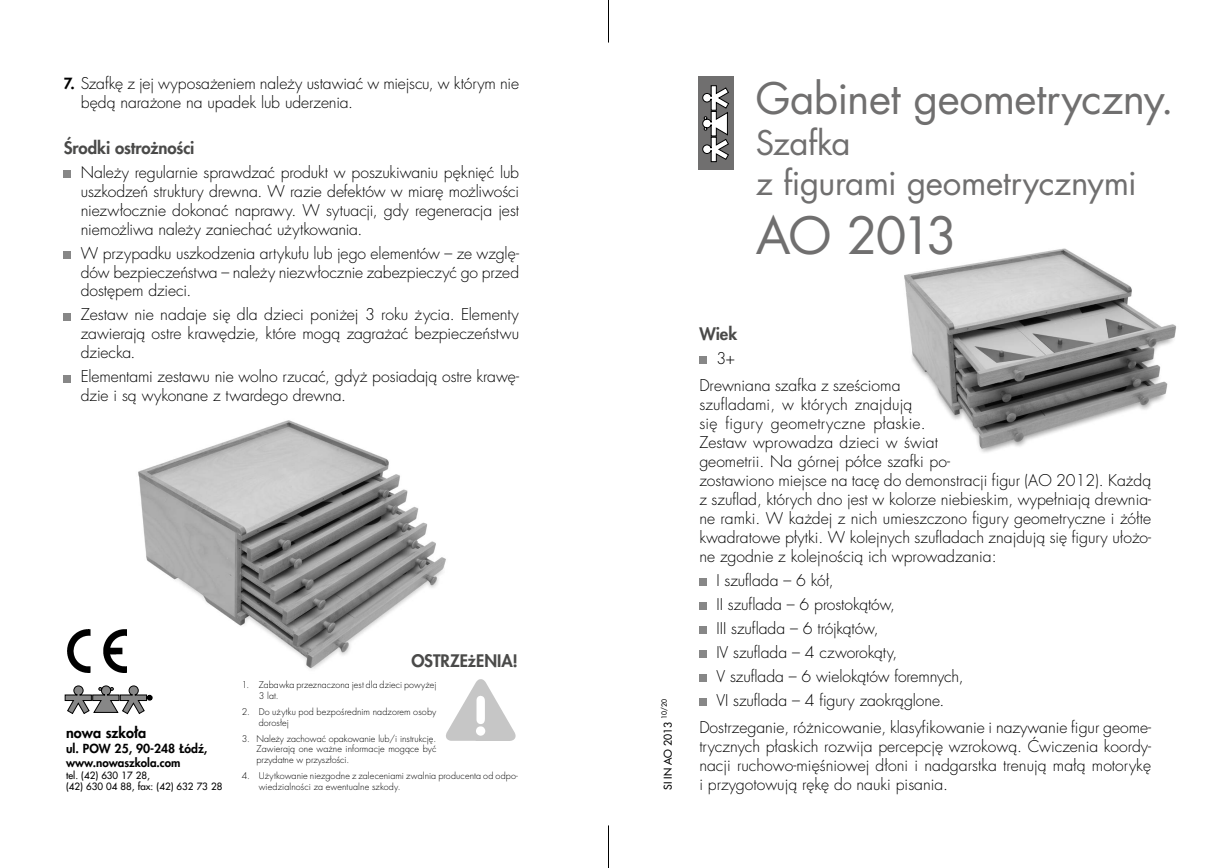
<style>
.page{position:relative;width:1217px;height:868px;background:#fff}
.page>*{position:absolute;margin:0;border:0;box-sizing:border-box;transform-origin:0 0}
.t1{font:49.95px "Futura LTS Book";letter-spacing:-.075em;color:#706f6f}
.t2{font:42.3px "Futura LTS Book";letter-spacing:-.01em;color:#706f6f}
.t3{font:33px/40.5px "Futura LTS Book";letter-spacing:-.015em;color:#706f6f}
.t4{font:800 16.8px "Futura LTS";letter-spacing:-.005em;color:#4a4a49}
.t5{font:300 15.75px/18.9px "Futura LTS";color:#000}
.t6{font:800 14.4px "Futura LTS";color:#000}
.t7{font:800 12.15px "Futura LTS";color:#000}
.t8{font:800 11.55px "Futura LTS";color:#000}
.t9{font:10.5px "Futura LTS";color:#000}
.t10{font:9.75px/11.7px "Futura LTS";color:#000}
.t11{font:300 9px/10.8px "Futura LTS";letter-spacing:.005em;color:#000}
.t12{font:6.9px "Futura LTS";color:#000}
.s1{font-weight:800;font-size:15px}
</style>
<div class="page">
<div style="left:699px;top:356px;width:7px;height:8px;background:#878787"></div>
<div style="left:699px;top:578px;width:7px;height:7px;background:#878787"></div>
<div style="left:699px;top:602px;width:7px;height:7px;background:#878787"></div>
<div style="left:699px;top:626px;width:7px;height:7px;background:#878787"></div>
<div style="left:699px;top:650px;width:7px;height:7px;background:#878787"></div>
<div style="left:699px;top:674px;width:7px;height:7px;background:#878787"></div>
<div style="left:699px;top:698px;width:7px;height:7px;background:#878787"></div>
<img style="left:904px;top:248px;width:273px;height:205px">
<img style="left:138px;top:420px;width:308px;height:249px">
<hr style="left:608px;top:0;width:1px;height:43px;background:#000">
<hr style="left:608px;top:825px;width:1px;height:42px;background:#000">
<div style="left:697px;top:77px;width:36px;height:93px;background:#706f6f"></div>
<svg style="left:702px;top:85px;width:26px;height:77px"></svg>
<img style="left:67px;top:629px;width:59px;height:43px">
<img style="left:446px;top:679px;width:70px;height:62px">
<svg style="left:65px;top:685px;width:87px;height:29px"></svg>
<div style="left:64px;top:170px;width:7px;height:8px;background:#878787"></div>
<div style="left:64px;top:251px;width:7px;height:7px;background:#878787"></div>
<div style="left:64px;top:313px;width:7px;height:7px;background:#878787"></div>
<div style="left:64px;top:375px;width:7px;height:7px;background:#878787"></div>
<p class="t5" style="left:81px;top:74px;width:439px;text-indent:-17px"><span class="s1">7.</span> Szafkę z jej wyposażeniem należy ustawiać w miejscu, w którym nie będą narażone na upadek lub uderzenia.</p>
<p class="t4" style="left:64px;top:136px;width:132px">Środki ostrożności</p>
<p class="t5" style="left:81px;top:163px;width:439px;text-align:justify">Należy regularnie sprawdzać produkt w poszukiwaniu pęknięć lub uszkodzeń struktury drewna. W razie defektów w miarę możliwości niezwłocznie dokonać naprawy. W sytuacji, gdy regeneracja jest niemożliwa należy zaniechać użytkowania.</p>
<p class="t5" style="left:81px;top:244px;width:439px;text-align:justify">W przypadku uszkodzenia artykułu lub jego elementów – ze wzglę&shy;dów bezpieczeństwa – należy niezwłocznie zabezpieczyć go przed dostępem dzieci.</p>
<p class="t5" style="left:81px;top:305px;width:439px;text-align:justify">Zestaw nie nadaje się dla dzieci poniżej 3 roku życia. Elementy zawierają ostre krawędzie, które mogą zagrażać bezpieczeństwu dziecka.</p>
<p class="t5" style="left:81px;top:367px;width:439px">Elementami zestawu nie wolno rzucać, gdyż posiadają ostre krawę&shy;dzie i są wykonane z twardego drewna.</p>
<p class="t6" style="left:66px;top:723px;width:82px">nowa szko³a</p>
<p class="t7" style="left:66px;top:740px;width:143px">ul. POW 25, 90-248 £ódŸ,</p>
<p class="t8" style="left:66px;top:754px;width:116px">www.nowaszkola.com</p>
<p class="t10" style="left:66px;top:769px;width:158px">tel. (42) 630 17 28,<br>(42) 630 04 88, fax: (42) 632 73 28</p>
<p class="t4" style="left:411px;top:649px;width:108px">OSTRZE¿ENIA!</p>
<p class="t11" style="left:259px;top:679px;width:179px;text-indent:-17px">1. Zabawka przeznaczona jest dla dzieci powy¿ej<br>3 lat.</p>
<p class="t11" style="left:259px;top:706px;width:179px;text-indent:-17px">2. Do u¿ytku pod bezpoœrednim nadzorem osoby doros³ej</p>
<p class="t11" style="left:256px;top:733px;width:181px;text-align:justify;text-indent:-15px">3. Nale¿y zachowaæ opakowanie lub/i instrukcjê.<br>Zawieraj¹ one wa¿ne informacje mog¹ce byæ przydatne w przysz³oœci.</p>
<p class="t11" style="left:259px;top:770px;width:261px;text-indent:-17px">4. U¿ytkowanie niezgodne z zaleceniami zwalnia producenta od odpo&shy;wiedzialnoœci za ewentualne szkody.</p>
<h2 class="t2" style="left:755px;top:72px;width:419px">Gabinet geometryczny.</h2>
<h3 class="t3" style="left:755px;top:122px;width:382px">Szafka<br>z figurami geometrycznymi</h3>
<h1 class="t1" style="left:755px;top:203px;width:203px">AO 2013</h1>
<p class="t12" style="left:659px;top:718px;width:21px;rotate:-90deg">10/20</p>
<p class="t9" style="left:660px;top:789px;width:70px;rotate:-90deg">SI IN AO 2013</p>
<p class="t4" style="left:699px;top:322px;width:39px">Wiek</p>
<p class="t5" style="left:699px;top:345px;width:203px;line-height:27.5px;text-indent:17px">3+<br>Drewniana szafka z sześcioma</p>
<p class="t5" style="left:699px;top:395px;width:453px">szufladami, w których znajdują<br>się figury geometryczne płaskie.<br>Zestaw wprowadza dzieci w świat<br>geometrii. Na górnej półce szafki po-<br>zostawiono miejsce na tacę do demonstracji figur (AO 2012). Każdą z szuflad, których dno jest w kolorze niebieskim, wypełniają drewnia&shy;ne ramki. W każdej z nich umieszczono figury geometryczne i żółte kwadratowe płytki. W kolejnych szufladach znajdują się figury ułożo&shy;ne zgodnie z kolejnością ich wprowadzania:</p>
<p class="t5" style="left:716px;top:568px;width:248px;line-height:24px">I szuflada – 6 kół,<br>II szuflada – 6 prostokątów,<br>III szuflada – 6 trójkątów,<br>IV szuflada – 4 czworokąty,<br>V szuflada – 6 wielokątów foremnych,<br>VI szuflada – 4 figury zaokrąglone.</p>
<p class="t5" style="left:699px;top:718px;width:453px;text-align:justify">Dostrzeganie, różnicowanie, klasyfikowanie i nazywanie figur geome&shy;trycznych płaskich rozwija percepcję wzrokową. Ćwiczenia koordy&shy;nacji ruchowo-mięśniowej dłoni i nadgarstka trenują małą motorykę i przygotowują rękę do nauki pisania.</p>
</div>
